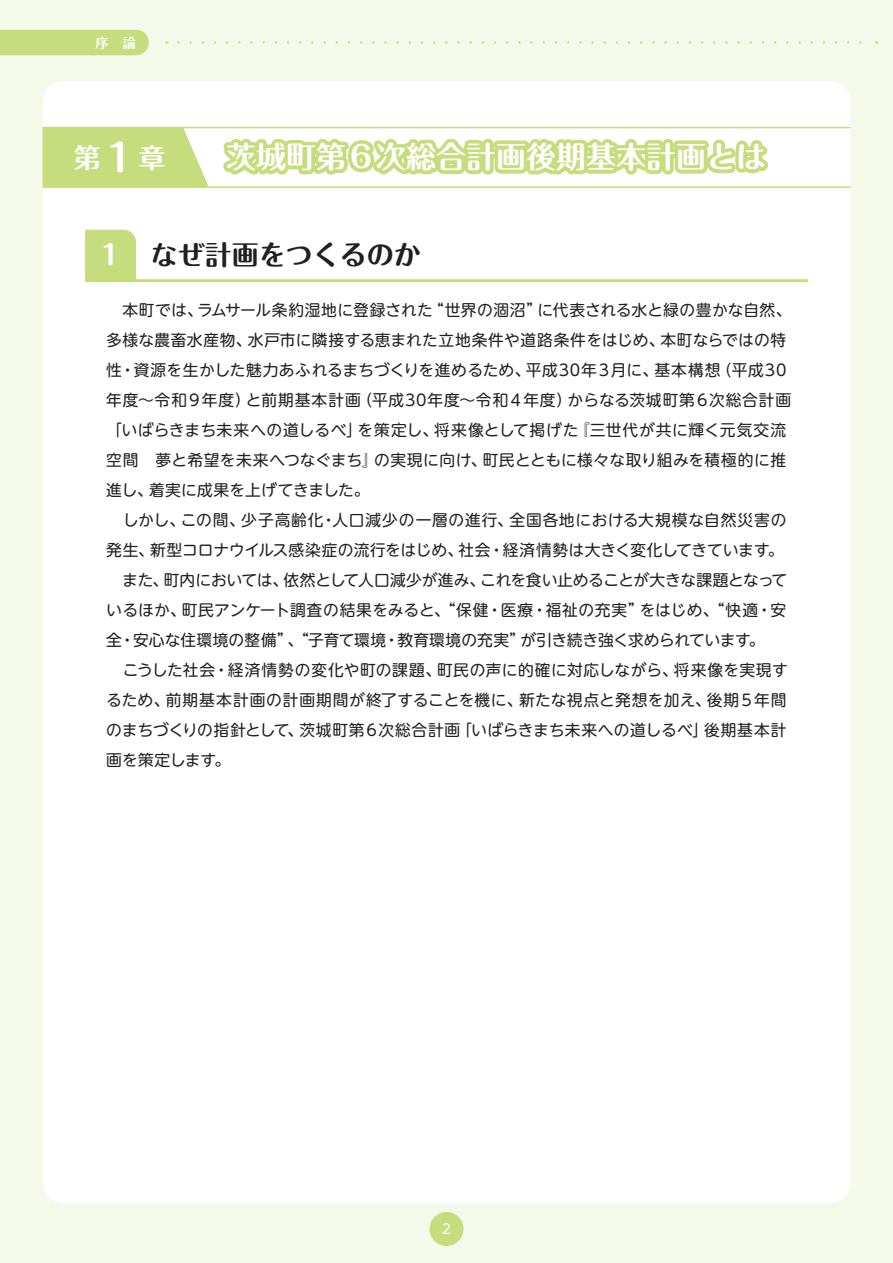
<style>
.page{position:relative;width:893px;height:1263px;background:#f4f9e9}
.page>*{position:absolute;margin:0;border:0;box-sizing:border-box;transform-origin:0 0}
.t1{font:700 30px "Maru Fo Pro";color:#fff}
.t2{font:700 27px "Maru Fo Pro";color:#231f20}
.t3{font:700 27px "Maru Fo Pro";color:#fff}
.t4{font:15.75px/30px "UD Shin M Go Pro";letter-spacing:.02em;color:#231f20}
.t5{font:700 13.5px "Maru Fo Pro";color:#fff}
.t6{font:13.5px "UD Shin M Go Pro";color:#fff}
.s1{font-size:37.8px}
.s2{color:#fff}
</style>
<div class="page">
<div style="left:43px;top:81px;width:807px;height:1122px;background:#fff;border-radius:21px"></div>
<div style="left:429px;top:1212px;width:34px;height:34px;background:#c6dc7d;border-radius:50%"></div>
<div style="left:0;top:30px;width:149px;height:25px;background:#c6dc7d"></div>
<svg style="left:178px;top:41px;width:684px;height:3px"></svg>
<div style="left:85px;top:230px;width:51px;height:49px;background:#c6dc7d"></div>
<hr style="left:85px;top:279px;width:723px;height:3px;background:#c6dc7d">
<svg style="left:43px;top:128px;width:166px;height:58px;background:#cade86"></svg>
<hr style="left:43px;top:186px;width:807px;height:2px;background:#c6dc7d">
<hr style="left:43px;top:127px;width:807px;height:1px;background:#c6dc7d">
<svg style="left:218px;top:126px;width:554px;height:62px"></svg>
<p class="t5" style="left:96px;top:32px;width:42px">序　論</p>
<h2 class="t3" style="left:74px;top:136px;width:93px">第<span class="s1">１</span>章</h2>
<h1 class="t1" style="left:226px;top:133px;width:541px">茨城町第６次総合計画後期基本計画とは</h1>
<h2 class="t2" style="left:97px;top:233px;width:325px"><span class="s2">１</span>　なぜ計画をつくるのか</h2>
<p class="t4" style="left:106px;top:294px;width:687px">　本町では、ラムサール条約湿地に登録された“世界の涸沼”に代表される水と緑の豊かな自然、多様な農畜水産物、水戸市に隣接する恵まれた立地条件や道路条件をはじめ、本町ならではの特性・資源を生かした魅力あふれるまちづくりを進めるため、平成30年３月に、基本構想（平成30年度～令和９年度）と前期基本計画（平成30年度～令和４年度）からなる茨城町第６次総合計画「いばらきまち未来への道しるべ」を策定し、将来像として掲げた『三世代が共に輝く元気交流空間　夢と希望を未来へつなぐまち』の実現に向け、町民とともに様々な取り組みを積極的に推進し、着実に成果を上げてきました。<br>　しかし、この間、少子高齢化・人口減少の一層の進行、全国各地における大規模な自然災害の発生、新型コロナウイルス感染症の流行をはじめ、社会・経済情勢は大きく変化してきています。　また、町内においては、依然として人口減少が進み、これを食い止めることが大きな課題となっているほか、町民アンケート調査の結果をみると、“保健・医療・福祉の充実”をはじめ、“快適・安全・安心な住環境の整備”、“子育て環境・教育環境の充実”が引き続き強く求められています。<br>　こうした社会・経済情勢の変化や町の課題、町民の声に的確に対応しながら、将来像を実現するため、前期基本計画の計画期間が終了することを機に、新たな視点と発想を加え、後期５年間のまちづくりの指針として、茨城町第６次総合計画「いばらきまち未来への道しるべ」後期基本計画を策定します。</p>
<p class="t6" style="left:442px;top:1218px;width:10px">2</p>
</div>
